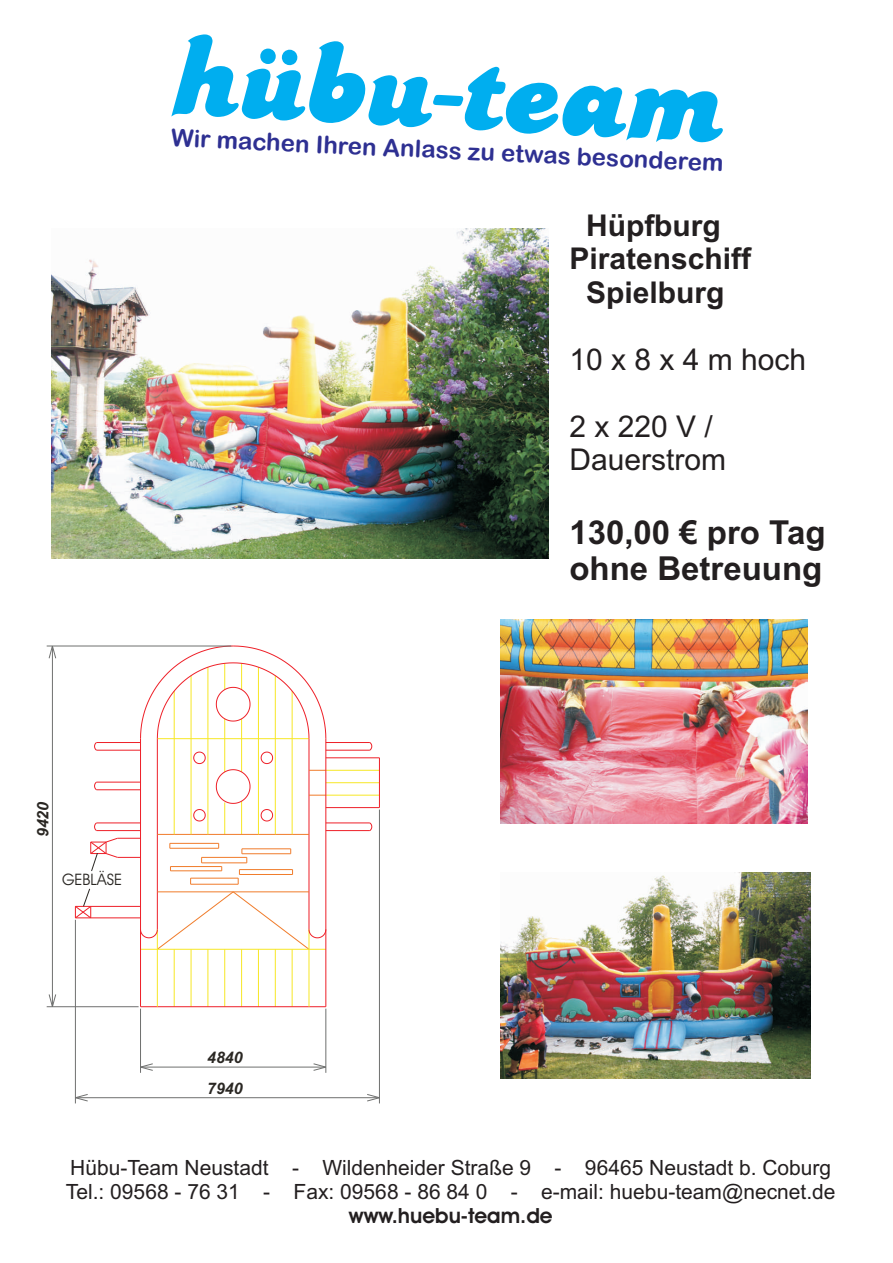
<style>
.page{position:relative;width:893px;height:1263px;background:#fff}
.page>*{position:absolute;margin:0;border:0;box-sizing:border-box;transform-origin:0 0}
.t1{font:128.7px "Candice";color:#00aeef}
.t2{font:700 33px/36.9px "Arial";color:#231f20}
.t3{font:700 30px/33.5px "Arial";color:#231f20;text-align:center}
.t4{font:30px/33.5px "Arial";color:#231f20}
.t5{font:700 24.15px "Arial Rounded MT Bold";color:#2e3092}
.t6{font:21px/23.4px "Arial";color:#231f20}
.t7{font:700 21px "Avant Garde IT Cby BT";color:#231f20}
.t8{font:italic 700 15.9px "Arial";color:#2a2723}
.t9{font:15.9px "Avant Garde IT Cby BT";color:#2a2723}
</style>
<div class="page">
<hr style="left:91px;top:918px;width:50px;height:1px;background:#ee2028">
<hr style="left:91px;top:906px;width:50px;height:1px;background:#ee2028">
<hr style="left:191px;top:884px;width:47px;height:1px;background:#f07c2b">
<hr style="left:191px;top:878px;width:47px;height:1px;background:#f07c2b">
<svg style="left:238px;top:870px;width:2px;height:14px"></svg>
<hr style="left:239px;top:874px;width:54px;height:1px;background:#f07c2b">
<hr style="left:239px;top:869px;width:54px;height:1px;background:#f07c2b">
<hr style="left:170px;top:870px;width:52px;height:1px;background:#f07c2b">
<hr style="left:170px;top:866px;width:52px;height:1px;background:#f07c2b">
<hr style="left:202px;top:862px;width:45px;height:1px;background:#f07c2b">
<hr style="left:202px;top:857px;width:45px;height:1px;background:#f07c2b">
<svg style="left:242px;top:849px;width:6px;height:14px"></svg>
<hr style="left:242px;top:853px;width:49px;height:1px;background:#f07c2b">
<hr style="left:242px;top:848px;width:49px;height:1px;background:#f07c2b">
<hr style="left:170px;top:848px;width:49px;height:1px;background:#f07c2b">
<hr style="left:170px;top:843px;width:49px;height:1px;background:#f07c2b">
<hr style="left:174px;top:949px;width:1px;height:58px;background:#f7e726">
<hr style="left:191px;top:949px;width:1px;height:58px;background:#f7e726">
<hr style="left:208px;top:949px;width:1px;height:58px;background:#f7e726">
<hr style="left:224px;top:949px;width:1px;height:58px;background:#f7e726">
<hr style="left:258px;top:949px;width:1px;height:58px;background:#f7e726">
<hr style="left:241px;top:949px;width:1px;height:58px;background:#f7e726">
<hr style="left:292px;top:949px;width:1px;height:58px;background:#f7e726">
<hr style="left:275px;top:949px;width:1px;height:58px;background:#f7e726">
<hr style="left:96px;top:830px;width:45px;height:1px;background:#ee2028">
<hr style="left:96px;top:823px;width:45px;height:1px;background:#ee2028">
<hr style="left:96px;top:789px;width:45px;height:1px;background:#ee2028">
<hr style="left:96px;top:782px;width:45px;height:1px;background:#ee2028">
<hr style="left:96px;top:750px;width:45px;height:1px;background:#ee2028">
<hr style="left:96px;top:742px;width:45px;height:1px;background:#ee2028">
<hr style="left:326px;top:830px;width:44px;height:1px;background:#ee2028">
<hr style="left:326px;top:823px;width:44px;height:1px;background:#ee2028">
<hr style="left:326px;top:750px;width:44px;height:1px;background:#ee2028">
<hr style="left:326px;top:742px;width:44px;height:1px;background:#ee2028">
<hr style="left:309px;top:739px;width:1px;height:190px;background:#ee2028">
<hr style="left:157px;top:739px;width:1px;height:190px;background:#ee2028">
<hr style="left:241px;top:801px;width:1px;height:33px;background:#f7e726">
<hr style="left:224px;top:802px;width:1px;height:32px;background:#f7e726">
<hr style="left:224px;top:719px;width:1px;height:53px;background:#f7e726">
<hr style="left:241px;top:719px;width:1px;height:53px;background:#f7e726">
<hr style="left:157px;top:891px;width:152px;height:1px;background:#f07c2b">
<hr style="left:141px;top:949px;width:185px;height:1px;background:#f7e726">
<hr style="left:157px;top:834px;width:152px;height:1px;background:#f07c2b">
<svg style="left:309px;top:770px;width:17px;height:1px"></svg>
<svg style="left:309px;top:795px;width:17px;height:1px"></svg>
<hr style="left:326px;top:795px;width:53px;height:1px;background:#f7e726">
<hr style="left:326px;top:782px;width:53px;height:1px;background:#f7e726">
<hr style="left:326px;top:770px;width:53px;height:1px;background:#f7e726">
<hr style="left:326px;top:807px;width:53px;height:1px;background:#ee2028">
<hr style="left:379px;top:758px;width:1px;height:49px;background:#ee2028">
<hr style="left:326px;top:757px;width:53px;height:1px;background:#ee2028">
<hr style="left:141px;top:1006px;width:185px;height:1px;background:#ee2028">
<hr style="left:326px;top:739px;width:1px;height:268px;background:#ee2028">
<hr style="left:309px;top:929px;width:1px;height:78px;background:#f7e726">
<hr style="left:292px;top:691px;width:1px;height:143px;background:#f7e726">
<hr style="left:275px;top:676px;width:1px;height:158px;background:#f7e726">
<hr style="left:258px;top:667px;width:1px;height:167px;background:#f7e726">
<hr style="left:208px;top:667px;width:1px;height:167px;background:#f7e726">
<hr style="left:191px;top:676px;width:1px;height:158px;background:#f7e726">
<hr style="left:174px;top:691px;width:1px;height:143px;background:#f7e726">
<hr style="left:157px;top:929px;width:1px;height:78px;background:#f7e726">
<hr style="left:140px;top:739px;width:1px;height:268px;background:#ee2028">
<svg style="left:94px;top:823px;width:3px;height:8px"></svg>
<svg style="left:94px;top:782px;width:3px;height:8px"></svg>
<svg style="left:94px;top:742px;width:3px;height:8px"></svg>
<svg style="left:370px;top:823px;width:2px;height:8px"></svg>
<svg style="left:370px;top:742px;width:2px;height:8px"></svg>
<svg style="left:141px;top:892px;width:185px;height:57px"></svg>
<svg style="left:261px;top:809px;width:12px;height:12px"></svg>
<svg style="left:261px;top:752px;width:12px;height:12px"></svg>
<svg style="left:194px;top:809px;width:11px;height:12px"></svg>
<svg style="left:194px;top:752px;width:11px;height:12px"></svg>
<svg style="left:140px;top:646px;width:186px;height:93px"></svg>
<svg style="left:216px;top:769px;width:34px;height:34px"></svg>
<hr style="left:52px;top:646px;width:1px;height:361px;background:#6f706f">
<hr style="left:47px;top:646px;width:184px;height:1px;background:#6f706f">
<hr style="left:47px;top:1006px;width:92px;height:1px;background:#6f706f">
<svg style="left:49px;top:646px;width:7px;height:12px"></svg>
<svg style="left:49px;top:994px;width:7px;height:13px"></svg>
<hr style="left:75px;top:1097px;width:304px;height:1px;background:#6f706f">
<hr style="left:379px;top:809px;width:1px;height:294px;background:#6f706f">
<hr style="left:75px;top:920px;width:1px;height:183px;background:#6f706f">
<svg style="left:367px;top:1094px;width:12px;height:7px"></svg>
<svg style="left:75px;top:1094px;width:13px;height:7px"></svg>
<hr style="left:141px;top:1067px;width:185px;height:1px;background:#6f706f">
<hr style="left:326px;top:1009px;width:1px;height:64px;background:#6f706f">
<hr style="left:140px;top:1009px;width:1px;height:64px;background:#6f706f">
<svg style="left:141px;top:1063px;width:12px;height:7px"></svg>
<svg style="left:313px;top:1063px;width:13px;height:7px"></svg>
<svg style="left:90px;top:838px;width:50px;height:33px"></svg>
<svg style="left:75px;top:889px;width:16px;height:30px"></svg>
<img style="left:51px;top:229px;width:498px;height:330px">
<img style="left:501px;top:620px;width:306px;height:203px">
<img style="left:501px;top:872px;width:309px;height:206px">
<h1 class="t1" style="left:175px;top:11px;width:553px;rotate:3deg">hübu-team</h1>
<p class="t5" style="left:172px;top:127px;width:555px;rotate:3deg">Wir machen Ihren Anlass zu etwas besonderem</p>
<h3 class="t3" style="left:569px;top:211px;width:183px">Hüpfburg<br>Piratenschiff<br>Spielburg</h3>
<h3 class="t4" style="left:569px;top:345px;width:238px">10 x 8 x 4 m hoch</h3>
<h3 class="t4" style="left:569px;top:412px;width:158px">2 x 220 V /<br>Dauerstrom</h3>
<h2 class="t2" style="left:569px;top:517px;width:258px">130,00 € pro Tag ohne Betreuung</h2>
<p class="t8" style="left:37px;top:837px;width:37px;rotate:-90deg">9420</p>
<p class="t9" style="left:62px;top:873px;width:61px">GEBLÄSE</p>
<p class="t8" style="left:207px;top:1052px;width:37px">4840</p>
<p class="t8" style="left:207px;top:1082px;width:37px">7940</p>
<p class="t6" style="left:66px;top:1158px;width:771px">Hübu-Team Neustadt - Wildenheider Straße 9 - 96465 Neustadt b. Coburg<br>Tel.: 09568 - 76 31 - Fax: 09568 - 86 84 0 - e-mail: huebu-team@necnet.de</p>
<p class="t7" style="left:349px;top:1207px;width:205px">www.huebu-team.de</p>
</div>
